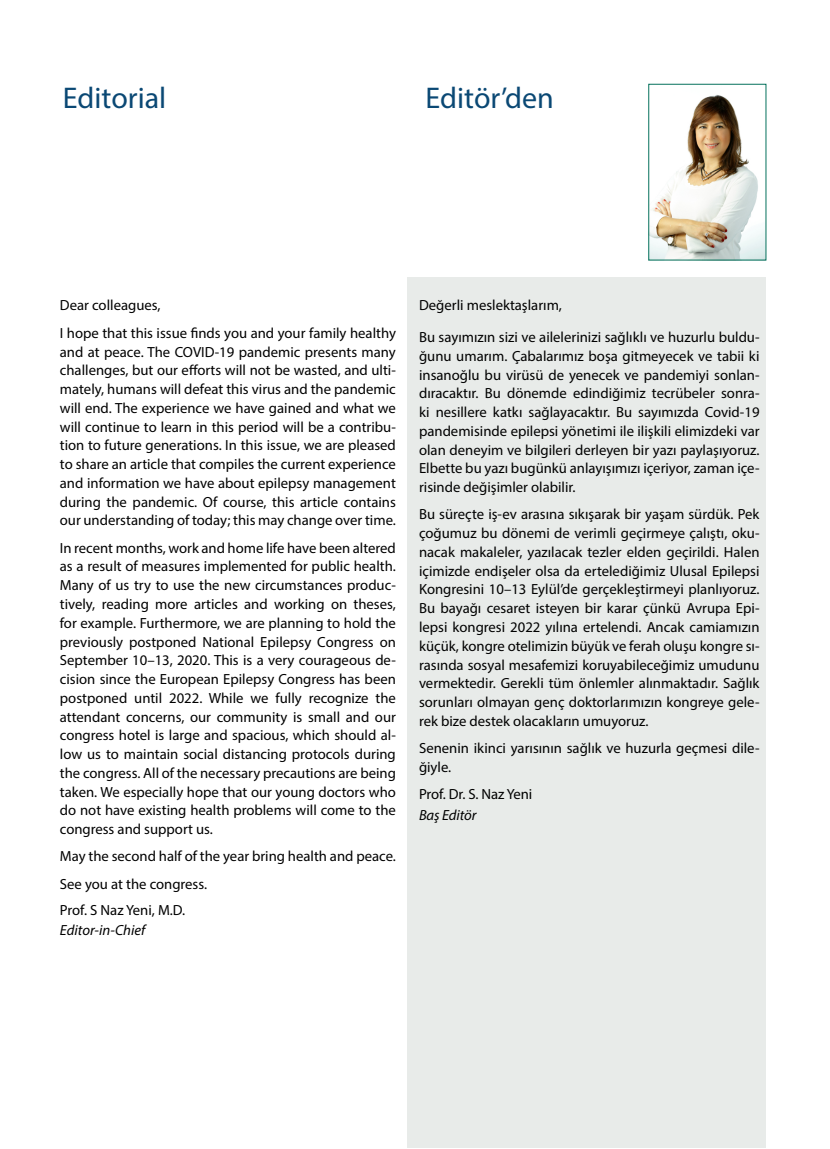
<style>
.page{position:relative;width:830px;height:1149px;background:#fff}
.page>*{position:absolute;margin:0;border:0;box-sizing:border-box;transform-origin:0 0}
.t1{font:30px "Myriad Pro";color:#0a4874}
.t2{font:14.7px/18.8px "Myriad Pro";color:#000}
.t3{font:italic 14.7px "Myriad Pro";letter-spacing:-.005em;color:#000}
</style>
<div class="page">
<div style="left:407px;top:277px;width:358px;height:870px;background:#e8ebe9"></div>
<img style="left:650px;top:95px;width:113px;height:163px">
<h1 class="t1" style="left:63px;top:79px;width:105px">Editorial</h1>
<h1 class="t1" style="left:425px;top:79px;width:130px">Editör’den</h1>
<p class="t2" style="left:60px;top:291px;width:337px;line-height:27.3px">Dear colleagues,<br>I hope that this issue finds you and your family healthy</p>
<p class="t2" style="left:60px;top:342px;width:337px;text-align:justify">and at peace. The COVID-19 pandemic presents many challenges, but our efforts will not be wasted, and ulti&shy;mately, humans will defeat this virus and the pandemic will end. The experience we have gained and what we will continue to learn in this period will be a contribu&shy;tion to future generations. In this issue, we are pleased to share an article that compiles the current experience and information we have about epilepsy management during the pandemic. Of course, this article contains our understanding of today; this may change over time.</p>
<p class="t2" style="left:60px;top:538px;width:337px;text-align:justify">In recent months, work and home life have been altered as a result of measures implemented for public health.<br>Many of us try to use the new circumstances produc&shy;tively, reading more articles and working on theses, for example. Furthermore, we are planning to hold the previously postponed National Epilepsy Congress on September 10–13, 2020. This is a very courageous de&shy;cision since the European Epilepsy Congress has been postponed until 2022. While we fully recognize the attendant concerns, our community is small and our congress hotel is large and spacious, which should al&shy;low us to maintain social distancing protocols during the congress. All of the necessary precautions are being taken. We especially hope that our young doctors who do not have existing health problems will come to the congress and support us.</p>
<p class="t2" style="left:60px;top:842px;width:337px;line-height:26.8px">May the second half of the year bring health and peace.<br>See you at the congress.<br>Prof. S Naz Yeni, M.D.</p>
<p class="t3" style="left:60px;top:920px;width:87px">Editor-in-Chief</p>
<p class="t2" style="left:419px;top:289px;width:342px;line-height:31.5px">Değerli meslektaşlarım,<br>Bu sayımızın sizi ve ailelerinizi sağlıklı ve huzurlu buldu-</p>
<p class="t2" style="left:419px;top:346px;width:342px;text-align:justify">ğunu umarım. Çabalarımız boşa gitmeyecek ve tabii ki insanoğlu bu virüsü de yenecek ve pandemiyi sonlan&shy;dıracaktır. Bu dönemde edindiğimiz tecrübeler sonra&shy;ki nesillere katkı sağlayacaktır. Bu sayımızda Covid-19 pandemisinde epilepsi yönetimi ile ilişkili elimizdeki var olan deneyim ve bilgileri derleyen bir yazı paylaşıyoruz.<br>Elbette bu yazı bugünkü anlayışımızı içeriyor, zaman içe&shy;risinde değişimler olabilir.</p>
<p class="t2" style="left:419px;top:504px;width:342px;text-align:justify">Bu süreçte iş-ev arasına sıkışarak bir yaşam sürdük. Pek çoğumuz bu dönemi de verimli geçirmeye çalıştı, oku&shy;nacak makaleler, yazılacak tezler elden geçirildi. Halen içimizde endişeler olsa da ertelediğimiz Ulusal Epilepsi Kongresini 10–13 Eylül’de gerçekleştirmeyi planlıyoruz.<br>Bu bayağı cesaret isteyen bir karar çünkü Avrupa Epi&shy;lepsi kongresi 2022 yılına ertelendi. Ancak camiamızın küçük, kongre otelimizin büyük ve ferah oluşu kongre sı&shy;rasında sosyal mesafemizi koruyabileceğimiz umudunu vermektedir. Gerekli tüm önlemler alınmaktadır. Sağlık sorunları olmayan genç doktorlarımızın kongreye gele&shy;rek bize destek olacakların umuyoruz.</p>
<p class="t2" style="left:419px;top:738px;width:342px">Senenin ikinci yarısının sağlık ve huzurla geçmesi dile&shy;ğiyle.</p>
<p class="t2" style="left:419px;top:784px;width:115px">Prof. Dr. S. Naz Yeni</p>
<p class="t3" style="left:419px;top:805px;width:59px">Baş Editör</p>
</div>
